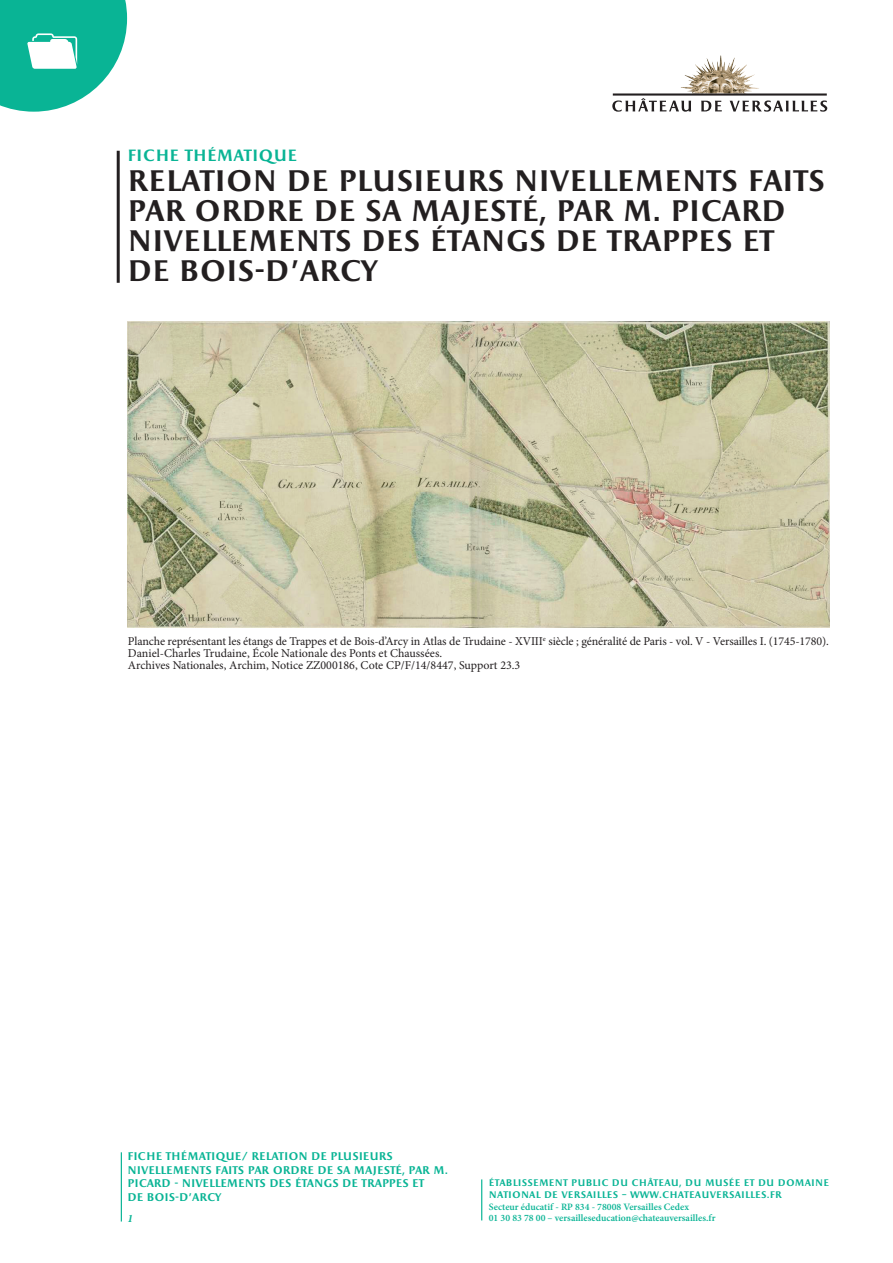
<style>
.page{position:relative;width:893px;height:1263px;background:#fff}
.page>*{position:absolute;margin:0;border:0;box-sizing:border-box;transform-origin:0 0}
.t1{font:700 30px/30px "Apollon";letter-spacing:-.01em;color:#231f20}
.t2{font:700 16.5px "Apollon";color:#09b495}
.t3{font:12px/12px "Minion Pro";letter-spacing:-.01em;color:#231f20}
.t4{font:700 11.25px/13.5px "Apollon";letter-spacing:-.01em;color:#09b495}
.t5{font:italic 700 11.25px "Minion Pro";color:#09b495}
.t6{font:600 9.75px/11.7px "Minion Pro";color:#09b495}
.t7{font:700 9.6px/11.7px "Apollon";letter-spacing:.015em;color:#09b495}
</style>
<div class="page">
<img style="left:681px;top:55px;width:78px;height:38px">
<svg style="left:612px;top:93px;width:215px;height:19px"></svg>
<hr style="left:121px;top:1152px;width:1px;height:69px;background:#09b495">
<hr style="left:481px;top:1179px;width:1px;height:41px;background:#09b495">
<hr style="left:117px;top:151px;width:3px;height:132px;background:#231f20">
<svg style="left:0;top:0;width:127px;height:112px"></svg>
<img style="left:127px;top:322px;width:702px;height:306px">
<h2 class="t2" style="left:128px;top:146px;width:171px">FICHE THÉMATIQUE</h2>
<h1 class="t1" style="left:128px;top:168px;width:699px">RELATION DE PLUSIEURS NIVELLEMENTS FAITS PAR ORDRE DE SA MAJESTÉ, PAR M. PICARD NIVELLEMENTS DES ÉTANGS DE TRAPPES ET<br>DE BOIS-D’ARCY</h1>
<p class="t3" style="left:128px;top:635px;width:702px">Planche représentant les étangs de Trappes et de Bois-d’Arcy in Atlas de Trudaine - XVIII<sup>e</sup> siècle ; généralité de Paris - vol. V - Versailles I. (1745-1780).<br>Daniel-Charles Trudaine, École Nationale des Ponts et Chaussées.<br>Archives Nationales, Archim, Notice ZZ000186, Cote CP/F/14/8447, Support 23.3</p>
<p class="t4" style="left:128px;top:1150px;width:322px">FICHE THÉMATIQUE/ RELATION DE PLUSIEURS NIVELLEMENTS FAITS PAR ORDRE DE SA MAJESTÉ, PAR M.<br>PICARD - NIVELLEMENTS DES ÉTANGS DE TRAPPES ET<br>DE BOIS-D’ARCY</p>
<p class="t5" style="left:128px;top:1210px;width:7px">1</p>
<p class="t7" style="left:489px;top:1177px;width:342px">ÉTABLISSEMENT PUBLIC DU CHÂTEAU, DU MUSÉE ET DU DOMAINE<br>NATIONAL DE VERSAILLES – WWW.CHATEAUVERSAILLES.FR</p>
<p class="t6" style="left:489px;top:1201px;width:228px">Secteur éducatif - RP 834 - 78008 Versailles Cedex<br>01 30 83 78 00 – versailleseducation@chateauversailles.fr</p>
</div>
